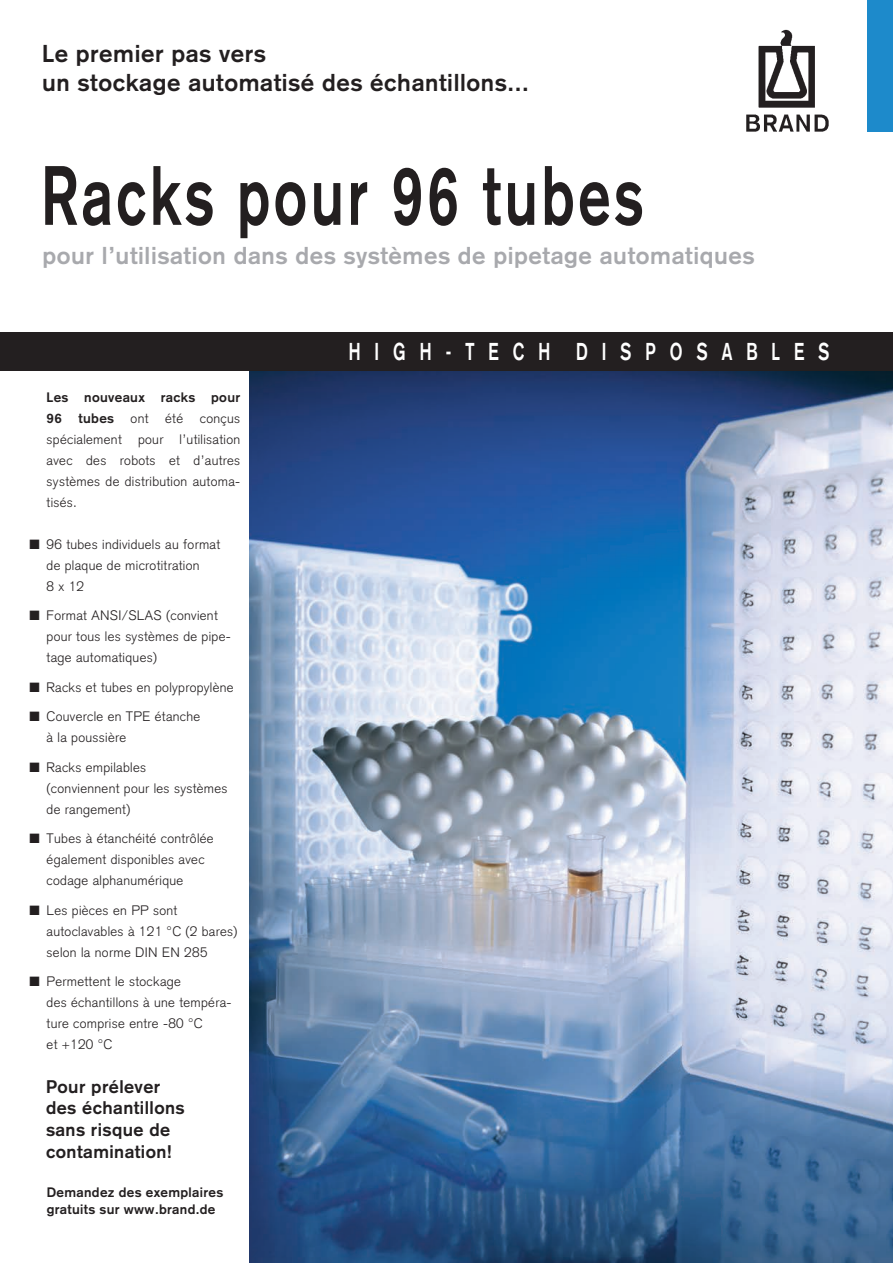
<style>
.page{position:relative;width:893px;height:1263px;background:#fff}
.page>*{position:absolute;margin:0;border:0;box-sizing:border-box;transform-origin:0 0}
.t1{font:700 82.5px "Akzidenz Grotesk";letter-spacing:.065em;color:#231f20;scale:.7 1}
.t2{font:700 24px/28.8px "Akzidenz Grotesk";letter-spacing:.025em;color:#231f20}
.t3{font:700 24px "Akzidenz Grotesk";letter-spacing:.025em;color:#a8a9ad}
.t4{font:700 24px "Akzidenz Grotesk";letter-spacing:.835em;color:#fff;scale:.7 1}
.t5{font:700 18px/21.6px "Akzidenz Grotesk";letter-spacing:.025em;color:#231f20}
.t6{font:300 13.5px/21px "Akzidenz Grotesk";letter-spacing:.025em;color:#231f20}
.t7{font:700 13.5px/16.2px "Akzidenz Grotesk";letter-spacing:.025em;color:#231f20}
.s1{font-weight:700}
</style>
<div class="page">
<img style="left:250px;top:370px;width:643px;height:893px">
<div style="left:867px;top:0;width:26px;height:132px;background:#1d8acb"></div>
<img style="left:746px;top:29px;width:83px;height:103px">
<div style="left:0;top:332px;width:893px;height:38px;background:#231f20"></div>
<h2 class="t2" style="left:42px;top:39px;width:488px">Le premier pas vers<br>un stockage automatisé des échantillons...</h2>
<h1 class="t1" style="left:41px;top:147px;width:861px">Racks pour 96 tubes</h1>
<h2 class="t3" style="left:43px;top:241px;width:713px">pour l’utilisation dans des systèmes de pipetage automatiques</h2>
<p class="t6" style="left:47px;top:386px;width:195px;text-align:justify"><span class="s1">Les nouveaux racks pour 96 tubes</span> ont été conçus spécialement pour l’utilisation avec des robots et d’autres systèmes de distribution automa&shy;tisés.</p>
<p class="t6" style="left:47px;top:533px;width:175px;text-indent:-17px">■ 96 tubes individuels au format de plaque de microtitration<br>8 x 12</p>
<p class="t6" style="left:47px;top:605px;width:186px;text-indent:-17px">■ Format ANSI/SLAS (convient pour tous les systèmes de pipe&shy;tage automatiques)</p>
<p class="t6" style="left:30px;top:676px;width:206px">■ Racks et tubes en polypropylène</p>
<p class="t6" style="left:47px;top:706px;width:155px;text-indent:-17px">■ Couvercle en TPE étanche à la poussière</p>
<p class="t6" style="left:47px;top:756px;width:183px;text-indent:-17px">■ Racks empilables<br>(conviennent pour les systèmes de rangement)</p>
<p class="t6" style="left:47px;top:828px;width:169px;text-indent:-17px">■ Tubes à étanchéité contrôlée également disponibles avec codage alphanumérique</p>
<p class="t6" style="left:47px;top:899px;width:192px;text-indent:-17px">■ Les pièces en PP sont autoclavables à 121 °C (2 bares) selon la norme DIN EN 285</p>
<p class="t6" style="left:47px;top:971px;width:186px;text-indent:-17px">■ Permettent le stockage<br>des échantillons à une tempéra&shy;ture comprise entre -80 °C<br>et +120 °C</p>
<h3 class="t5" style="left:46px;top:1075px;width:140px">Pour prélever des échantillons sans risque de contamination!</h3>
<p class="t7" style="left:47px;top:1184px;width:178px">Demandez des exemplaires gratuits sur www.brand.de</p>
<h2 class="t4" style="left:349px;top:338px;width:688px">HIGH-TECH DISPOSABLES</h2>
</div>
